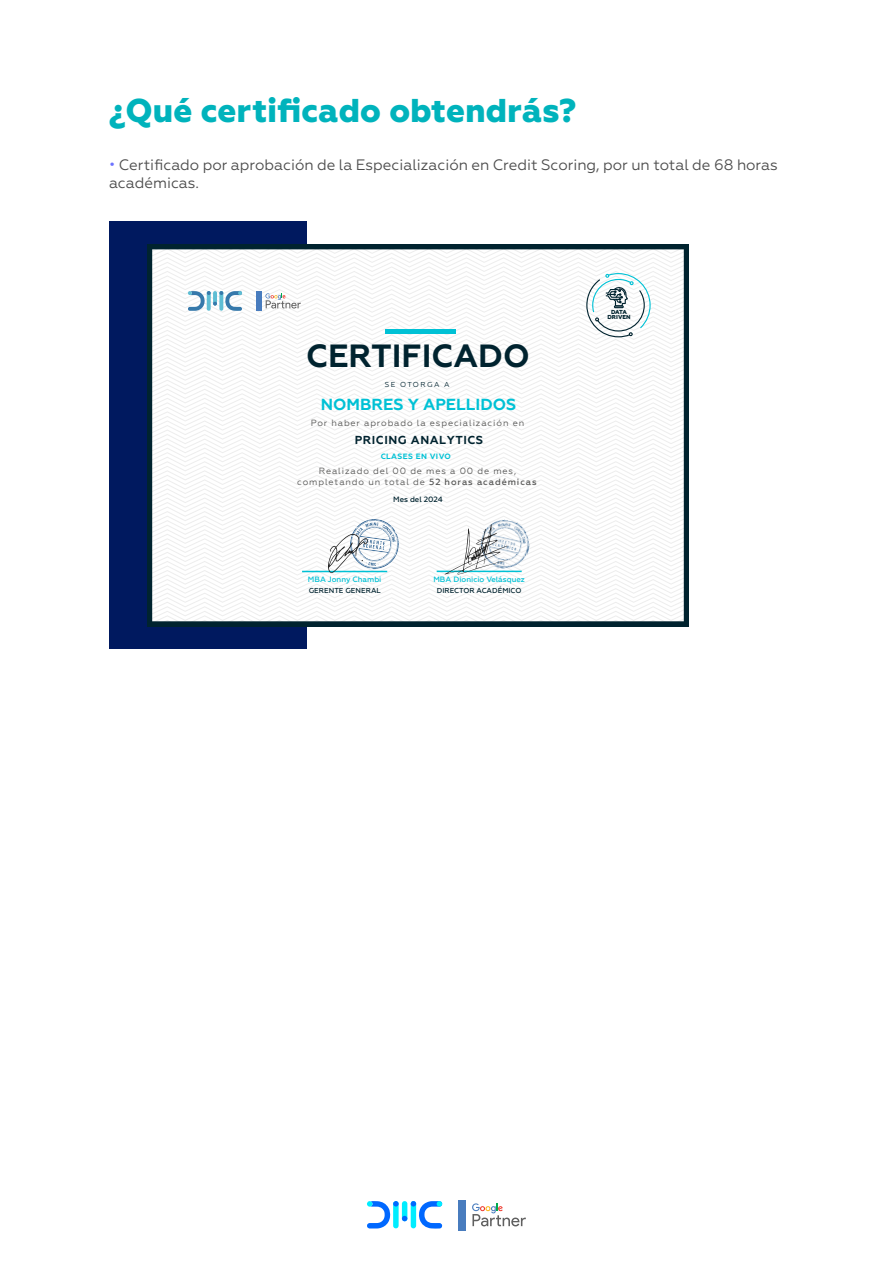
<style>
.page{position:relative;width:893px;height:1263px;background:#fff}
.page>*{position:absolute;margin:0;border:0;box-sizing:border-box;transform-origin:0 0}
.t1{font:800 33px "Geometria";color:#00b3bc}
.t2{font:700 32.1px "Geometria";color:#00232f}
.t3{font:700 16.05px "Geometria";color:#00c1d5}
.t4{font:15.15px/18.1px "Geometria";color:#4d4d4d}
.t5{font:700 11.55px "Geometria";letter-spacing:.05em;color:#00232f}
.t6{font:9px/10.8px "Geometria";letter-spacing:.1em;color:#575756;text-align:center}
.t7{font:500 7.8px "Geometria";color:#00c1d5}
.t8{font:700 7.65px "Geometria";letter-spacing:.05em;color:#00c1d5}
.t9{font:500 7.65px "Geometria";color:#00232f}
.t10{font:500 7.2px "Geometria";color:#00232f}
.t11{font:7.2px "Geometria";letter-spacing:.19em;color:#00232f}
.t12{font:800 5.85px/5.7px "Geometria";color:#00232f;text-align:center}
.s1{color:#6d73ff}
.s2{font-weight:500}
</style>
<div class="page">
<svg style="left:472px;top:1203px;width:54px;height:23px"></svg>
<div style="left:458px;top:1200px;width:8px;height:30px;background:#487cbe"></div>
<svg style="left:367px;top:1201px;width:76px;height:28px"></svg>
<div style="left:109px;top:222px;width:197px;height:427px;background:#00195f"></div>
<svg style="left:148px;top:244px;width:540px;height:382px"></svg>
<h1 class="t1" style="left:109px;top:91px;width:468px">¿Qué certificado obtendrás?</h1>
<h3 class="t4" style="left:109px;top:156px;width:670px"><span class="s1">•</span> Certificado por aprobación de la Especialización en Credit Scoring, por un total de 68 horas académicas.</h3>
<h2 class="t2" style="left:306px;top:337px;width:225px">CERTIFICADO</h2>
<h3 class="t3" style="left:321px;top:395px;width:197px">NOMBRES Y APELLIDOS</h3>
<p class="t11" style="left:385px;top:380px;width:66px">SE OTORGA A</p>
<p class="t6" style="left:311px;top:417px;width:215px">Por haber aprobado la especialización en</p>
<p class="t8" style="left:381px;top:452px;width:72px">CLASES EN VIVO</p>
<p class="t5" style="left:355px;top:433px;width:130px">PRICING ANALYTICS</p>
<p class="t6" style="left:297px;top:466px;width:241px">Realizado del 00 de mes a 00 de mes, completando un total de <span class="s2">52 horas académicas</span></p>
<p class="t9" style="left:393px;top:494px;width:51px">Mes del 2024</p>
<p class="t7" style="left:308px;top:575px;width:75px">MBA Jonny Chambi</p>
<p class="t10" style="left:309px;top:586px;width:74px">GERENTE GENERAL</p>
<p class="t7" style="left:433px;top:574px;width:93px">MBA Dionicio Velásquez</p>
<p class="t10" style="left:437px;top:586px;width:86px">DIRECTOR ACADÉMICO</p>
<p class="t12" style="left:607px;top:309px;width:25px">DATA<br>DRIVEN</p>
</div>
